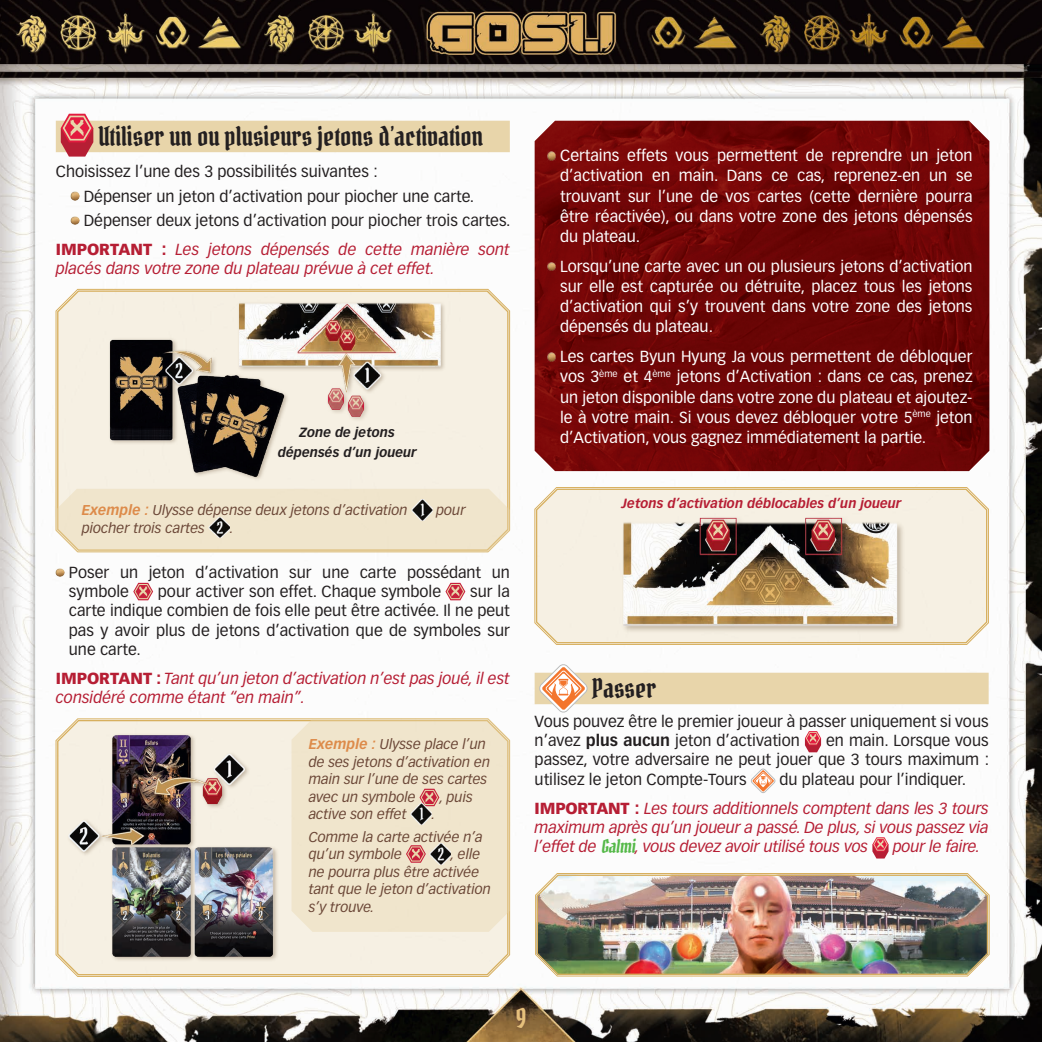
<style>
.page{position:relative;width:1042px;height:1042px;background:#fff}
.page>*{position:absolute;margin:0;border:0;box-sizing:border-box;transform-origin:0 0}
.t1{font:26.25px "Pirata One";color:#231f20}
.t2{font:26.25px "Pirata One";color:#e6c07c}
.t3{font:15.75px/20.1px "Vectora LT Pro";color:#fff;text-align:justify}
.t4{font:15.75px/19.2px "Vectora LT Pro";color:#231f20}
.t5{font:italic 15.75px/19.2px "Vectora LT Pro";letter-spacing:-.01em;color:#b61e34}
.t6{font:italic 14px/17.5px "Vectora LT Pro";color:#6b4737}
.t7{font:italic 700 13.12px "Vectora LT Pro";color:#b61e34}
.t8{font:italic 700 13.12px/19.2px "Vectora LT Pro";color:#231f20;text-align:center}
.s1{font-weight:900;font-style:normal}
.s2{font-weight:700;color:#dd8b4a}
.s3{font-weight:700}
.s4{font-style:normal;color:#231f20}
.s5{font-family:"Pirata One";font-style:normal;font-size:18.38px;color:#55b949}
</style>
<div class="page">
<img style="left:0;top:0;width:1042px;height:1042px">
<div style="left:56px;top:121px;width:454px;height:31px;background:#e8d5aa"></div>
<svg style="left:61px;top:114px;width:32px;height:43px"></svg>
<svg style="left:71px;top:192px;width:8px;height:9px"></svg>
<svg style="left:71px;top:216px;width:8px;height:9px"></svg>
<svg style="left:55px;top:289px;width:455px;height:263px;background:#f3ebda"></svg>
<img style="left:107px;top:293px;width:351px;height:190px">
<svg style="left:56px;top:489px;width:454px;height:63px;background:#efe3c9"></svg>
<img style="left:411px;top:499px;width:21px;height:21px">
<img style="left:209px;top:517px;width:21px;height:21px">
<svg style="left:56px;top:568px;width:9px;height:9px"></svg>
<svg style="left:133px;top:583px;width:20px;height:17px"></svg>
<svg style="left:445px;top:583px;width:20px;height:17px"></svg>
<svg style="left:55px;top:718px;width:455px;height:259px;background:#f2e8d4"></svg>
<img style="left:63px;top:729px;width:225px;height:237px">
<div style="left:291px;top:718px;width:219px;height:214px;background:#f0e5cc"></div>
<svg style="left:419px;top:789px;width:20px;height:17px"></svg>
<img style="left:410px;top:803px;width:21px;height:21px">
<svg style="left:406px;top:845px;width:20px;height:18px"></svg>
<img style="left:430px;top:843px;width:21px;height:21px">
<div style="left:535px;top:673px;width:453px;height:31px;background:#e8d5aa"></div>
<img style="left:535px;top:121px;width:454px;height:350px">
<svg style="left:547px;top:151px;width:9px;height:9px"></svg>
<svg style="left:547px;top:262px;width:9px;height:9px"></svg>
<svg style="left:547px;top:352px;width:9px;height:9px"></svg>
<svg style="left:535px;top:487px;width:453px;height:157px;background:#f3ebda"></svg>
<img style="left:608px;top:499px;width:307px;height:139px">
<svg style="left:539px;top:664px;width:49px;height:49px"></svg>
<svg style="left:805px;top:731px;width:16px;height:21px"></svg>
<svg style="left:751px;top:768px;width:24px;height:25px"></svg>
<svg style="left:872px;top:837px;width:16px;height:21px"></svg>
<img style="left:535px;top:873px;width:455px;height:103px">
<div style="left:537px;top:874px;width:451px;height:101px;border:1px solid #d7af5e;border-radius:21px"></div>
<div style="left:512px;top:1002px;width:19px;height:31px;background:#6b4737;opacity:.75"></div>
<h1 class="t1" style="left:98px;top:119px;width:386px">Utiliser un ou plusieurs jetons d’activation</h1>
<p class="t4" style="left:84px;top:160px;width:428px;line-height:24.2px;text-indent:-28px">Choisissez l’une des 3 possibilités suivantes :<br>Dépenser un jeton d’activation pour piocher une carte.<br>Dépenser deux jetons d’activation pour piocher trois cartes.</p>
<p class="t5" style="left:56px;top:240px;width:455px"><span class="s1">IMPORTANT :</span> Les jetons dépensés de cette manière sont placés dans votre zone du plateau prévue à cet effet.</p>
<p class="t8" style="left:278px;top:423px;width:140px">Zone de jetons dépensés d’un joueur</p>
<p class="t6" style="left:82px;top:502px;width:327px"><span class="s2">Exemple :</span> Ulysse dépense deux jetons d’activation</p>
<p class="t6" style="left:436px;top:502px;width:31px">pour</p>
<p class="t6" style="left:82px;top:519px;width:125px">piocher trois cartes</p>
<p class="t6" style="left:230px;top:519px;width:5px">.</p>
<p class="t4" style="left:69px;top:563px;width:442px">Poser un jeton d’activation sur une carte possédant un symbole</p>
<p class="t4" style="left:158px;top:582px;width:285px">pour activer son effet. Chaque symbole</p>
<p class="t4" style="left:69px;top:582px;width:442px;text-align:justify;text-indent:401px">sur la carte indique combien de fois elle peut être activée. Il ne peut pas y avoir plus de jetons d’activation que de symboles sur une carte.</p>
<p class="t5" style="left:56px;top:669px;width:455px"><span class="s1">IMPORTANT :</span> Tant qu’un jeton d’activation n’est pas joué, il est considéré comme étant “en main”.</p>
<p class="t6" style="left:309px;top:736px;width:183px"><span class="s2">Exemple :</span> Ulysse place l’un de ses jetons d’activation en main sur l’une de ses cartes avec un symbole</p>
<p class="t6" style="left:439px;top:788px;width:35px">, puis</p>
<p class="t6" style="left:309px;top:806px;width:99px">active son effet</p>
<p class="t6" style="left:309px;top:803px;width:176px;line-height:22.4px;text-indent:123px">.<br>Comme la carte activée n’a</p>
<p class="t6" style="left:309px;top:845px;width:95px">qu’un symbole</p>
<p class="t6" style="left:309px;top:845px;width:184px;text-indent:142px">, elle ne pourra plus être activée tant que le jeton d’activation s’y trouve.</p>
<p class="t3" style="left:560px;top:146px;width:414px">Certains effets vous permettent de reprendre un jeton d’activation en main. Dans ce cas, reprenez-en un se trouvant sur l’une de vos cartes (cette dernière pourra être réactivée), ou dans votre zone des jetons dépensés du plateau.</p>
<p class="t3" style="left:560px;top:256px;width:414px">Lorsqu’une carte avec un ou plusieurs jetons d’activation sur elle est capturée ou détruite, placez tous les jetons d’activation qui s’y trouvent dans votre zone des jetons dépensés du plateau.</p>
<p class="t3" style="left:560px;top:347px;width:414px">Les cartes Byun Hyung Ja vous permettent de débloquer vos 3<sup>ème</sup> et 4<sup>ème</sup> jetons d’Activation : dans ce cas, prenez un jeton disponible dans votre zone du plateau et ajoutez&shy;le à votre main. Si vous devez débloquer votre 5<sup>ème</sup> jeton d’Activation, vous gagnez immédiatement la partie.</p>
<p class="t7" style="left:622px;top:496px;width:281px">Jetons d’activation déblocables d’un joueur</p>
<h1 class="t1" style="left:592px;top:671px;width:66px">Passer</h1>
<p class="t4" style="left:535px;top:712px;width:455px">Vous pouvez être le premier joueur à passer uniquement si vous n’avez <span class="s3">plus aucun</span> jeton d’activation</p>
<p class="t4" style="left:535px;top:731px;width:456px;text-align:justify;text-indent:292px">en main. Lorsque vous passez, votre adversaire ne peut jouer que 3 tours maximum : utilisez le jeton Compte-Tours</p>
<p class="t5" style="left:535px;top:764px;width:455px;line-height:29.2px;text-indent:245px"><span class="s4">du plateau pour l’indiquer.<br></span><span class="s1">IMPORTANT :</span> Les tours additionnels comptent dans les 3 tours</p>
<p class="t5" style="left:535px;top:818px;width:455px">maximum après qu’un joueur a passé. De plus, si vous passez via l’effet de <span class="s5">Galmi</span>, vous devez avoir utilisé tous vos</p>
<p class="t5" style="left:893px;top:837px;width:89px">pour le faire.</p>
<h1 class="t2" style="left:515px;top:1001px;width:13px">9</h1>
</div>
